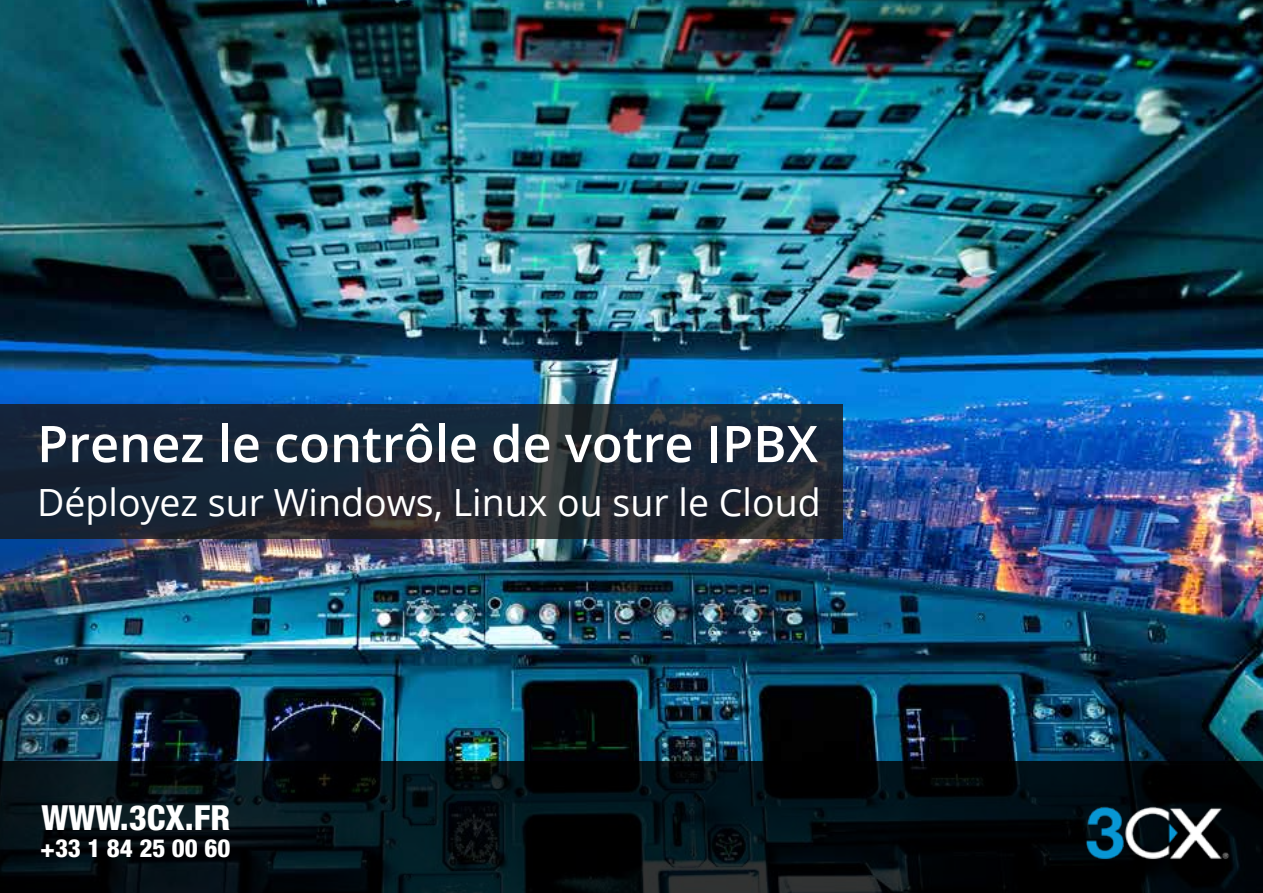
<style>
.page{position:relative;width:1263px;height:893px;background:#fff}
.page>*{position:absolute;margin:0;border:0;box-sizing:border-box;transform-origin:0 0}
.t1{font:600 50.55px "Open Sans";color:#fff}
.t2{font:37.5px "Open Sans";color:#fff}
.t3{font:800 condensed 34.65px "Helvetica Neue LT Std";color:#fff}
.t4{font:800 condensed 25.05px "Helvetica Neue LT Std";color:#fff}
</style>
<div class="page">
<img style="left:0;top:0;width:1263px;height:761px">
<svg style="left:0;top:404px;width:843px;height:134px;background:#1c2735"></svg>
<svg style="left:0;top:761px;width:1263px;height:132px;background:#040d12"></svg>
<img style="left:1081px;top:764px;width:153px;height:129px">
<h1 class="t1" style="left:37px;top:409px;width:782px">Prenez le contrôle de votre IPBX</h1>
<p class="t2" style="left:37px;top:477px;width:785px">Déployez sur Windows, Linux ou sur le Cloud</p>
<p class="t3" style="left:41px;top:797px;width:190px">WWW.3CX.FR</p>
<p class="t4" style="left:40px;top:833px;width:192px">+33 1 84 25 00 60</p>
</div>
